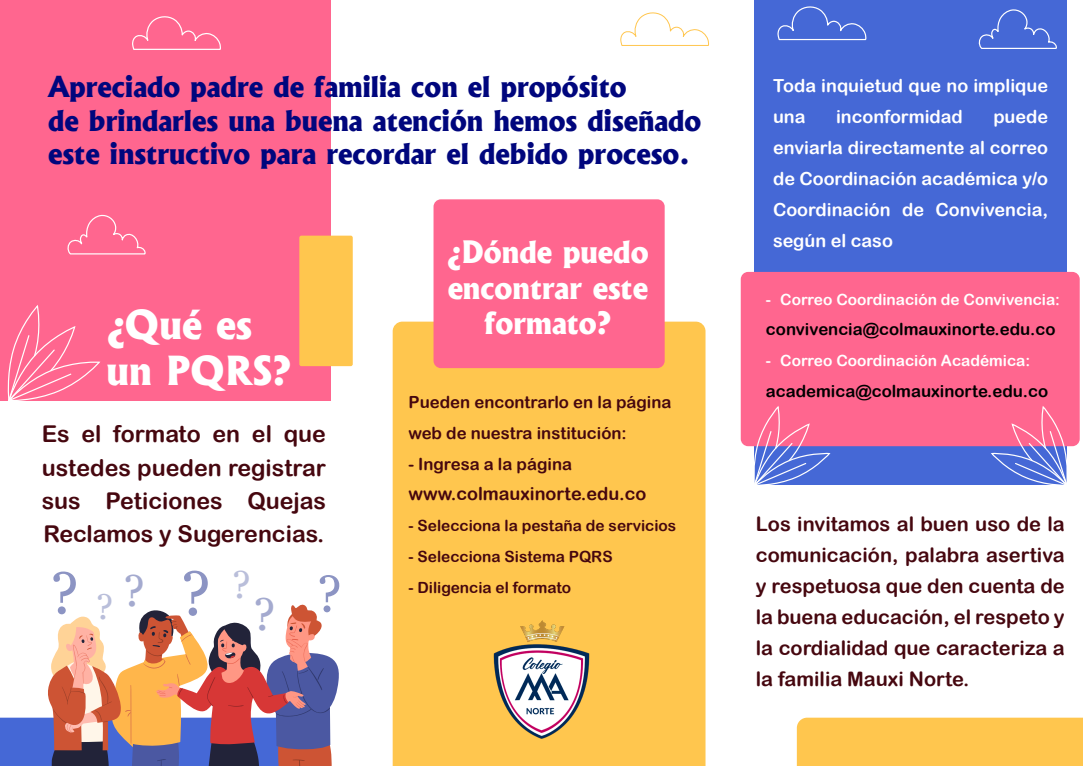
<style>
.page{position:relative;width:1083px;height:766px;background:#fff}
.page>*{position:absolute;margin:0;border:0;box-sizing:border-box;transform-origin:0 0}
.t1{font:59.52px "Georgia";color:#8c94c3}
.t2{font:46.04px "Georgia";color:#a4aacf}
.t3{font:39.08px "Georgia";color:#b9beda}
.t4{font:800 38.32px/46px "Albertus";color:#fff}
.t5{font:800 29.56px/35.5px "Albertus";color:#fff;text-align:center}
.t6{font:800 27.68px/33.2px "Albertus";color:#00067d}
.t7{font:23.16px/33.4px "Arial Rounded MT Bold";color:#46070f;text-align:justify}
.t8{font:20px/30.9px "Arial Rounded MT Bold";color:#46070f;text-align:justify}
.t9{font:18px/30.8px "Arial Rounded MT Bold";color:#fff}
.t10{font:18px "Arial Rounded MT Bold";color:#46070f}
.t11{font:16.72px/30.9px "Arial Rounded MT Bold";color:#46070f}
.t12{font:16.72px "Arial Rounded MT Bold";color:#000}
.t13{font:15.44px "Arial Rounded MT Bold";color:#46070f}
.t14{font:15.44px "Arial Rounded MT Bold";color:#fff}
.s1{font-size:44.8px;color:#a4aacf}
.s2{font-size:62.96px}
</style>
<div class="page">
<div style="left:0;top:0;width:331px;height:400px;background:#ff668f"></div>
<div style="left:393px;top:321px;width:312px;height:444px;background:#ffc64e"></div>
<div style="left:753px;top:0;width:313px;height:485px;background:#4568d6"></div>
<div style="left:797px;top:717px;width:286px;height:48px;background:#ffc64e"></div>
<div style="left:299px;top:235px;width:54px;height:131px;background:#ffc64e;border-radius:2px"></div>
<div style="left:433px;top:199px;width:231px;height:169px;background:#ff668f;border-radius:7px"></div>
<div style="left:740px;top:272px;width:339px;height:174px;background:#ff668f;border-radius:7px"></div>
<svg style="left:67px;top:214px;width:79px;height:41px"></svg>
<svg style="left:6px;top:306px;width:94px;height:95px"></svg>
<svg style="left:132px;top:16px;width:89px;height:34px"></svg>
<svg style="left:620px;top:12px;width:88px;height:34px"></svg>
<svg style="left:777px;top:6px;width:89px;height:35px"></svg>
<svg style="left:752px;top:407px;width:78px;height:78px"></svg>
<svg style="left:990px;top:407px;width:79px;height:78px"></svg>
<svg style="left:978px;top:9px;width:78px;height:40px"></svg>
<img style="left:474px;top:611px;width:135px;height:136px">
<svg style="left:0;top:604px;width:339px;height:161px"></svg>
<h3 class="t6" style="left:48px;top:70px;width:654px">Apreciado padre de familia con el propósito<br>de brindarles una buena atención hemos diseñado este instructivo para recordar el debido proceso.</h3>
<h3 class="t4" style="left:107px;top:301px;width:186px">¿Qué es un PQRS?</h3>
<p class="t7" style="left:42px;top:416px;width:286px">Es el formato en el que ustedes pueden registrar sus Peticiones Quejas Reclamos y Sugerencias.</p>
<h1 class="t1" style="left:50px;top:557px;width:162px">?<sub>?</sub><span class="s1">?</span> <span class="s2">?</span></h1>
<h3 class="t3" style="left:232px;top:560px;width:20px">?</h3>
<h2 class="t2" style="left:253px;top:586px;width:90px">? <sup>?</sup></h2>
<h3 class="t5" style="left:447px;top:234px;width:203px">¿Dónde puedo encontrar este formato?</h3>
<p class="t11" style="left:408px;top:386px;width:264px">Pueden encontrarlo en la página web de nuestra institución:</p>
<p class="t11" style="left:408px;top:448px;width:165px">- Ingresa a la página</p>
<p class="t10" style="left:408px;top:483px;width:239px">www.colmauxinorte.edu.co</p>
<p class="t13" style="left:408px;top:516px;width:269px">- Selecciona la pestaña de servicios</p>
<p class="t13" style="left:408px;top:547px;width:206px">- Selecciona Sistema PQRS</p>
<p class="t13" style="left:408px;top:578px;width:164px">- Diligencia el formato</p>
<p class="t9" style="left:773px;top:70px;width:276px">Toda inquietud que no implique una</p>
<p class="t9" style="left:773px;top:101px;width:276px;text-align:justify;text-indent:220px">puede enviarla directamente al correo de Coordinación académica y/o Coordinación de Convivencia, según el caso</p>
<p class="t9" style="left:836px;top:101px;width:128px">inconformidad</p>
<p class="t14" style="left:766px;top:290px;width:295px">- Correo Coordinación de Convivencia:</p>
<p class="t12" style="left:766px;top:319px;width:291px">convivencia@colmauxinorte.edu.co</p>
<p class="t14" style="left:766px;top:351px;width:266px">- Correo Coordinación Académica:</p>
<p class="t12" style="left:766px;top:381px;width:284px">academica@colmauxinorte.edu.co</p>
<p class="t8" style="left:756px;top:508px;width:310px">Los invitamos al buen uso de la comunicación, palabra asertiva y respetuosa que den cuenta de la buena educación, el respeto y la cordialidad que caracteriza a la familia Mauxi Norte.</p>
</div>
